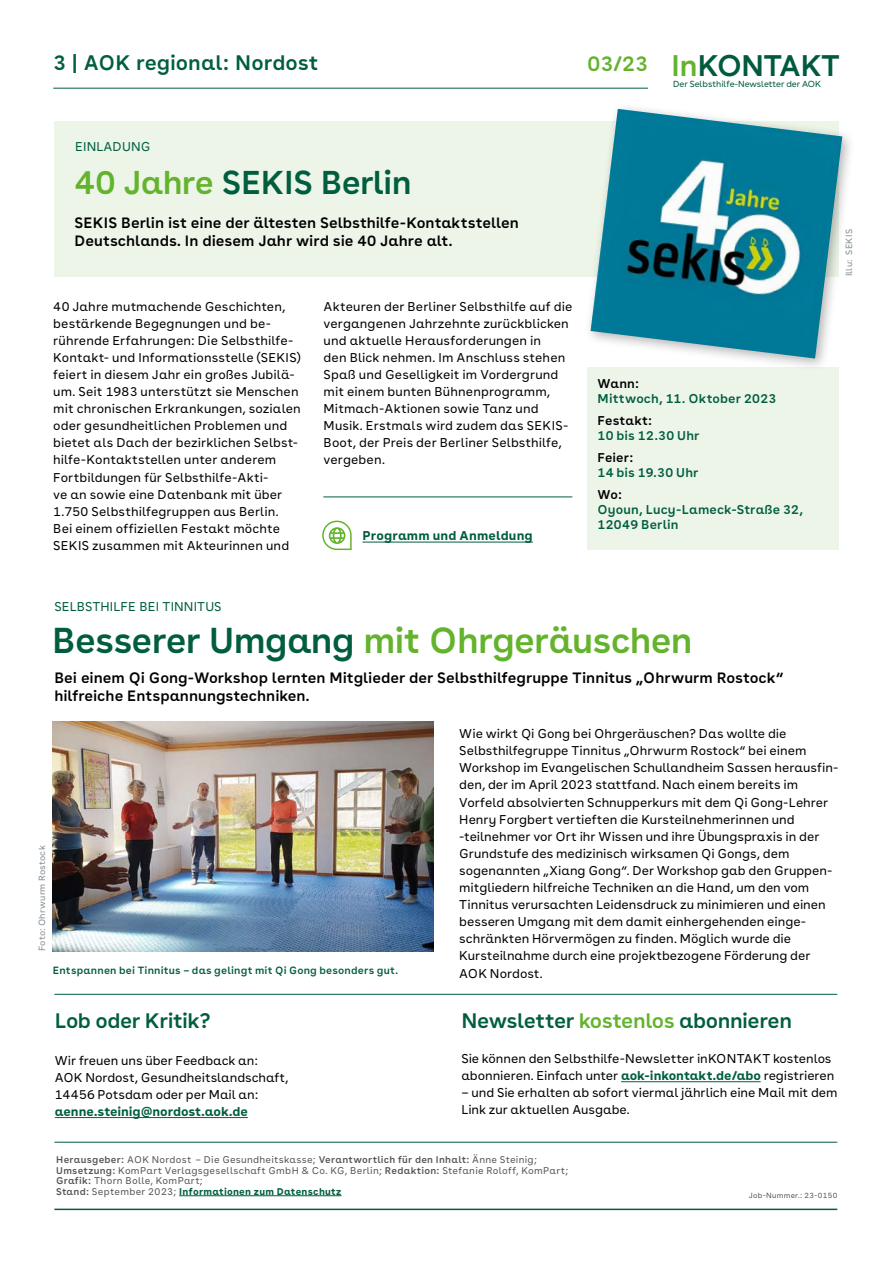
<style>
.page{position:relative;width:893px;height:1263px;background:#fff}
.page>*{position:absolute;margin:0;border:0;box-sizing:border-box;transform-origin:0 0}
.H2_-_Head_B_18-22pt{font:600 36px "AOK Buenos Aires Text";letter-spacing:-.025em;color:#64b32c}
.H2_-_Head_B_18-22pt-2{font:600 33px "AOK Buenos Aires Text";letter-spacing:-.015em;color:#005e3f}
.t1{font:600 29.85px "AOK Buenos Aires";color:#005a3f}
.H2_Head_C_14-16pt{font:600 21px "AOK Buenos Aires Text";letter-spacing:-.02em;color:#005e3f}
.H2_Head_C_14-16pt-2{font:600 21px "AOK Buenos Aires Text";color:#005e3f}
.t2{font:600 21px "AOK Buenos Aires Text";color:#64b32c}
.P_Vorspann_B_Head_B_mittel{font:600 15px/18px "AOK Buenos Aires Text";color:#000}
.P_Vorspann_10pt{font:600 15px/18px "AOK Buenos Aires Text";color:#000}
.P_copy_Flatter{font:12.75px/17.1px "AOK Buenos Aires Text";color:#000}
.P_copy_Flatter_2{font:12.75px/17.1px "AOK Buenos Aires Text";letter-spacing:.01em;color:#000}
.P_copy_FLATTER_NUR_oE{font:12.75px/17.1px "AOK Buenos Aires Text";letter-spacing:-.005em;color:#000}
.P_03_Web_grün_bold{font:600 12.75px/15.3px "AOK Buenos Aires Text";letter-spacing:.01em;color:#005e3f}
.H1_-_Rubrik{font:12.75px "AOK Buenos Aires Text";letter-spacing:.01em;color:#005e3f}
.P_03_Web_grün_bold-2{font:700 12.75px "AOK Buenos Aires Text";letter-spacing:.01em;color:#005e3f}
.t3{font:600 10.5px "AOK Buenos Aires Text";letter-spacing:.02em;color:#005e3f}
.P_Impressum{font:9.75px/10.5px "AOK Buenos Aires Text";letter-spacing:.025em;color:#565656}
.t4{font:9px "AOK Buenos Aires Text";letter-spacing:.025em;color:#828b91}
.t5{font:8.85px "AOK Buenos Aires";color:#005a3f}
.t6{font:7.5px "AOK Buenos Aires Text";letter-spacing:.03em;color:#565656}
.s1{color:#64b32c}
.s2{color:#000}
.s3{color:#005e3f}
.s4{font-weight:700;color:#005e3f}
.s5{font-weight:600}
</style>
<div class="page">
<hr style="left:54px;top:1142px;width:783px;height:1px;background:#005e3f">
<hr style="left:54px;top:994px;width:783px;height:1px;background:#005e3f">
<hr style="left:54px;top:1208px;width:783px;height:2px;background:#005e3f">
<hr style="left:179px;top:1195px;width:162px;height:1px;background:#005e3f">
<hr style="left:53px;top:88px;width:595px;height:1px;background:#005e3f">
<hr style="left:621px;top:1081px;width:140px;height:1px;background:#005e3f">
<hr style="left:55px;top:1117px;width:193px;height:1px;background:#005e3f">
<hr style="left:362px;top:542px;width:171px;height:1px;background:#005e3f">
<svg style="left:322px;top:521px;width:30px;height:29px"></svg>
<div style="left:55px;top:121px;width:784px;height:155px;background:#edf5e9"></div>
<div style="left:587px;top:367px;width:252px;height:183px;background:#edf5e9"></div>
<hr style="left:323px;top:496px;width:249px;height:1px;background:#005e3f">
<div style="left:584px;top:102px;width:272px;height:270px;background:#000;opacity:.3"></div>
<img style="left:590px;top:109px;width:252px;height:249px">
<img style="left:52px;top:721px;width:382px;height:230px">
<h3 class="H2_Head_C_14-16pt-2" style="left:53px;top:45px;width:267px">3 | AOK regional: Nordost</h3>
<h3 class="t2" style="left:587px;top:46px;width:62px">03/23</h3>
<h3 class="t1" style="left:672px;top:41px;width:169px"><span class="s1">In</span>KONTAKT</h3>
<p class="t5" style="left:673px;top:77px;width:149px">Der Selbsthilfe-Newsletter der AOK</p>
<h1 class="H1_-_Rubrik" style="left:75px;top:136px;width:77px">EINLADUNG</h1>
<h2 class="H2_-_Head_B_18-22pt-2" style="left:75px;top:154px;width:339px"><span class="s1">40 Jahre</span> SEKIS Berlin</h2>
<p class="P_Vorspann_10pt" style="left:75px;top:212px;width:446px">SEKIS Berlin ist eine der ältesten Selbsthilfe-Kontaktstellen<br>Deutschlands. In diesem Jahr wird sie 40 Jahre alt.</p>
<p class="P_copy_Flatter_2" style="left:53px;top:296px;width:249px">40 Jahre mutmachende Geschichten, bestärkende Begegnungen und be&shy;rührende Erfahrungen: Die Selbsthilfe-Kontakt- und Informationsstelle (SEKIS) feiert in diesem Jahr ein großes Jubilä&shy;um. Seit 1983 unterstützt sie Menschen mit chronischen Erkrankungen, sozialen oder gesundheitlichen Problemen und bietet als Dach der bezirklichen Selbst&shy;hilfe-Kontaktstellen unter anderem Fortbildungen für Selbsthilfe-Akti-<br>ve an sowie eine Datenbank mit über 1.750 Selbsthilfegruppen aus Berlin.<br>Bei einem offiziellen Festakt möchte SEKIS zusammen mit Akteurinnen und</p>
<p class="P_copy_Flatter_2" style="left:324px;top:296px;width:250px">Akteuren der Berliner Selbsthilfe auf die vergangenen Jahrzehnte zurückblicken und aktuelle Herausforderungen in<br>den Blick nehmen. Im Anschluss stehen Spaß und Geselligkeit im Vordergrund mit einem bunten Bühnenprogramm, Mitmach-Aktionen sowie Tanz und Musik. Erstmals wird zudem das SEKIS-Boot, der Preis der Berliner Selbsthilfe, vergeben.</p>
<p class="P_03_Web_grün_bold-2" style="left:362px;top:525px;width:172px">Programm und Anmeldung</p>
<p class="P_03_Web_grün_bold" style="left:598px;top:374px;width:180px"><span class="s2">Wann:<br></span>Mittwoch, 11. Oktober 2023</p>
<p class="P_03_Web_grün_bold" style="left:598px;top:411px;width:103px"><span class="s2">Festakt:<br></span>10 bis 12.30 Uhr</p>
<p class="P_03_Web_grün_bold" style="left:598px;top:448px;width:102px"><span class="s2">Feier:<br></span>14 bis 19.30 Uhr</p>
<p class="P_03_Web_grün_bold" style="left:598px;top:485px;width:207px"><span class="s2">Wo:<br></span>Oyoun, Lucy-Lameck-Straße 32,<br>12049 Berlin</p>
<p class="t4" style="left:842px;top:276px;width:49px;rotate:-90deg">Illu: SEKIS</p>
<h1 class="H1_-_Rubrik" style="left:54px;top:596px;width:169px">SELBSTHILFE BEI TINNITUS</h1>
<h2 class="H2_-_Head_B_18-22pt" style="left:52px;top:610px;width:642px"><span class="s3">Besserer Umgang</span> mit Ohrgeräuschen</h2>
<p class="P_Vorspann_B_Head_B_mittel" style="left:54px;top:668px;width:730px">Bei einem Qi Gong-Workshop lernten Mitglieder der Selbsthilfegruppe Tinnitus „Ohrwurm Rostock“ hilfreiche Entspannungstechniken.</p>
<p class="t4" style="left:35px;top:951px;width:107px;rotate:-90deg">Foto: Ohrwurm Rostock</p>
<p class="t3" style="left:53px;top:961px;width:347px">Entspannen bei Tinnitus – das gelingt mit Qi Gong besonders gut.</p>
<p class="P_copy_Flatter" style="left:459px;top:724px;width:381px">Wie wirkt Qi Gong bei Ohrgeräuschen? Das wollte die Selbsthilfegruppe Tinnitus „Ohrwurm Rostock“ bei einem Workshop im Evangelischen Schullandheim Sassen herausfin&shy;den, der im April 2023 stattfand. Nach einem bereits im Vorfeld absolvierten Schnupperkurs mit dem Qi Gong-Lehrer Henry Forgbert vertieften die Kursteilnehmerinnen und -teilnehmer vor Ort ihr Wissen und ihre Übungspraxis in der Grundstufe des medizinisch wirksamen Qi Gongs, dem sogenannten „Xiang Gong“. Der Workshop gab den Gruppen&shy;mitgliedern hilfreiche Techniken an die Hand, um den vom Tinnitus verursachten Leidensdruck zu minimieren und einen besseren Umgang mit dem damit einhergehenden einge&shy;schränkten Hörvermögen zu finden. Möglich wurde die Kursteilnahme durch eine projektbezogene Förderung der AOK Nordost.</p>
<h2 class="H2_Head_C_14-16pt" style="left:55px;top:1003px;width:157px">Lob oder Kritik?</h2>
<p class="P_copy_FLATTER_NUR_oE" style="left:55px;top:1050px;width:235px">Wir freuen uns über Feedback an:<br>AOK Nordost, Gesundheitslandschaft, 14456 Potsdam oder per Mail an: <span class="s4">aenne.steinig@nordost.aok.de</span></p>
<h2 class="H2_Head_C_14-16pt" style="left:461px;top:1003px;width:332px">Newsletter <span class="s1">kostenlos</span> abonnieren</h2>
<p class="P_copy_Flatter" style="left:461px;top:1049px;width:375px">Sie können den Selbsthilfe-Newsletter inKONTAKT kostenlos abonnieren. Einfach unter <span class="s4">aok-inkontakt.de/abo</span> registrieren</p>
<p class="P_copy_Flatter" style="left:461px;top:1083px;width:378px">– und Sie erhalten ab sofort viermal jährlich eine Mail mit dem<br>Link zur aktuellen Ausgabe.</p>
<p class="P_Impressum" style="left:56px;top:1153px;width:514px"><span class="s5">Herausgeber:</span> AOK Nordost – Die Gesundheitskasse; <span class="s5">Verantwortlich für den Inhalt:</span> Änne Steinig; <span class="s5">Umsetzung:</span> KomPart Verlagsgesellschaft GmbH &amp; Co. KG, Berlin; <span class="s5">Redaktion:</span> Stefanie Roloff, KomPart; <span class="s5">Grafik:</span> Thorn Bolle, KomPart;<br><span class="s5">Stand:</span> September 2023; <span class="s4">Informationen zum Datenschutz</span></p>
<p class="t6" style="left:749px;top:1189px;width:90px">Job-Nummer.: 23-0150</p>
</div>
